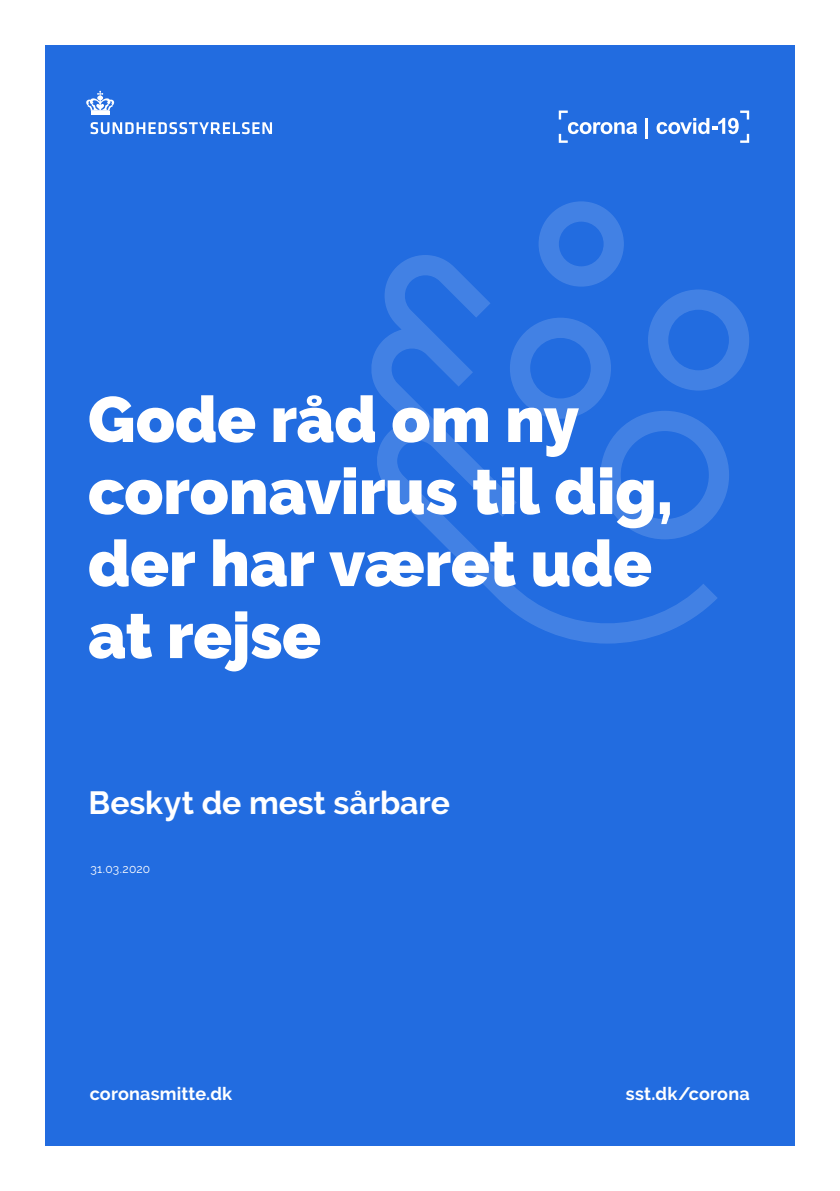
<style>
.page{position:relative;width:840px;height:1191px;background:#fff}
.page>*{position:absolute;margin:0;border:0;box-sizing:border-box;transform-origin:0 0}
.t1{font:900 64px/72px "Raleway";letter-spacing:-.005em;color:#fff}
.t2{font:700 32px "Raleway";letter-spacing:-.005em;color:#fff}
.t3{font:700 18px "Raleway";letter-spacing:.01em;color:#fff}
.t4{font:12px "Raleway";letter-spacing:.01em;color:#fff}
</style>
<div class="page">
<div style="left:45px;top:45px;width:749px;height:1100px;background:#226ce0"></div>
<svg style="left:538px;top:201px;width:210px;height:311px"></svg>
<svg style="left:371px;top:255px;width:346px;height:388px"></svg>
<hr style="left:91px;top:112px;width:18px;height:3px;background:#fff">
<svg style="left:86px;top:91px;width:28px;height:20px"></svg>
<svg style="left:90px;top:122px;width:182px;height:12px"></svg>
<svg style="left:558px;top:110px;width:79px;height:33px"></svg>
<hr style="left:645px;top:118px;width:2px;height:20px;background:#fff">
<svg style="left:656px;top:110px;width:92px;height:33px"></svg>
<p class="t1" style="left:88px;top:384px;width:492px">Gode råd om ny</p>
<p class="t1" style="left:88px;top:456px;width:586px">coronavirus til dig, der har været ude</p>
<p class="t1" style="left:88px;top:600px;width:234px">at rejse</p>
<p class="t2" style="left:88px;top:784px;width:363px">Beskyt de mest sårbare</p>
<p class="t4" style="left:90px;top:862px;width:61px">31.03.2020</p>
<p class="t3" style="left:90px;top:1083px;width:144px">coronasmitte.dk</p>
<p class="t3" style="left:625px;top:1083px;width:125px">sst.dk/corona</p>
</div>
